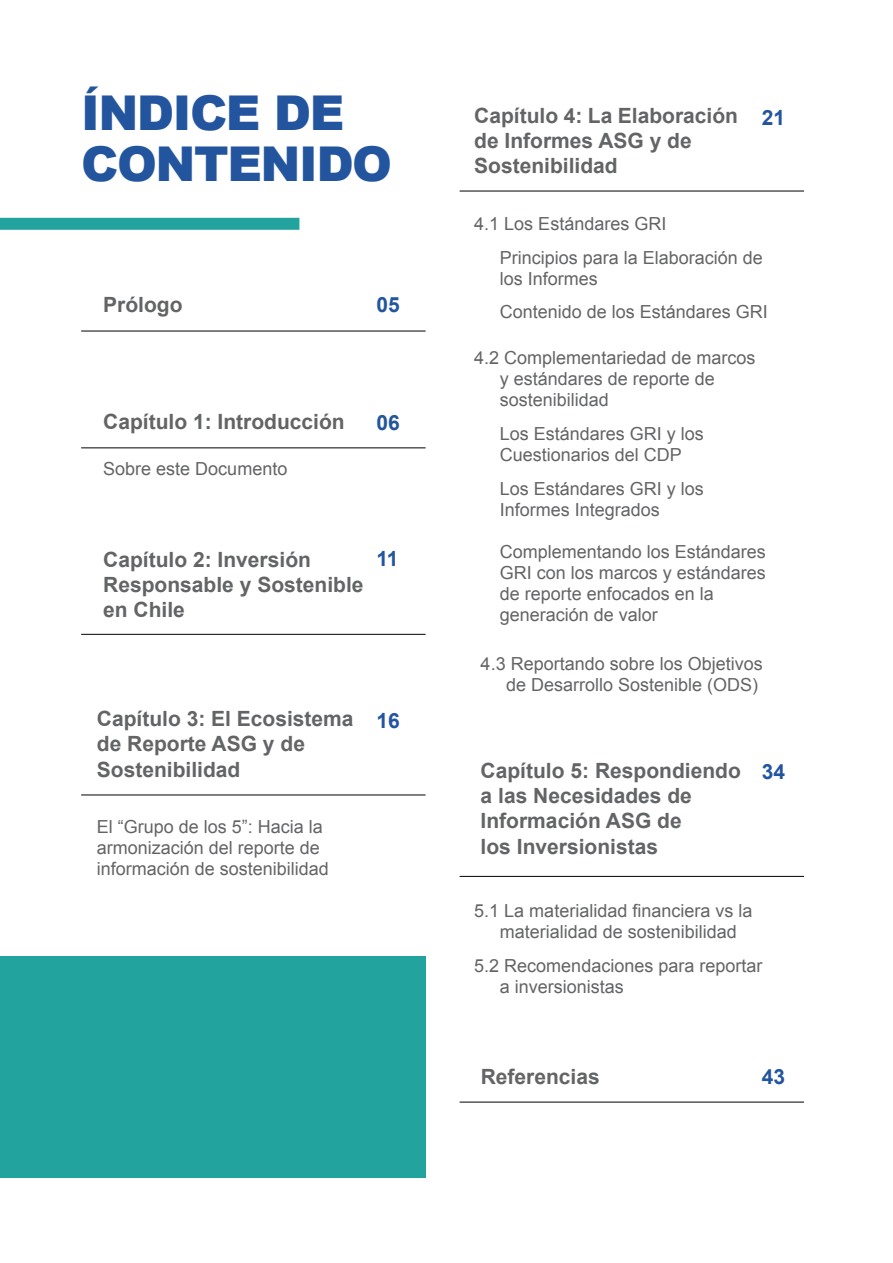
<style>
.page{position:relative;width:893px;height:1263px;background:#fff}
.page>*{position:absolute;margin:0;border:0;box-sizing:border-box;transform-origin:0 0}
.t1{font:900 48px/51px "Arial";letter-spacing:-.03em;color:#23559f}
.t2{font:700 21px/25.2px "Arial";color:#636466}
.t3{font:700 21px "Arial";color:#23559f}
.t4{font:18px/21px "Arial";color:#636466}
</style>
<div class="page">
<div style="left:0;top:957px;width:426px;height:221px;background:#22a39e"></div>
<div style="left:0;top:218px;width:299px;height:12px;background:#22a39e"></div>
<hr style="left:81px;top:331px;width:345px;height:1px;background:#000">
<hr style="left:460px;top:1102px;width:344px;height:1px;background:#000">
<hr style="left:81px;top:794px;width:345px;height:1px;background:#000">
<hr style="left:460px;top:191px;width:344px;height:1px;background:#000">
<hr style="left:460px;top:876px;width:344px;height:1px;background:#000">
<hr style="left:81px;top:447px;width:345px;height:1px;background:#000">
<hr style="left:81px;top:634px;width:345px;height:1px;background:#000">
<h1 class="t1" style="left:81px;top:85px;width:313px">ÍNDICE DE<br>CONTENIDO</h1>
<p class="t2" style="left:103px;top:293px;width:81px">Prólogo</p>
<p class="t3" style="left:376px;top:291px;width:25px">05</p>
<p class="t2" style="left:103px;top:410px;width:243px">Capítulo 1: Introducción</p>
<p class="t4" style="left:103px;top:458px;width:186px">Sobre este Documento</p>
<p class="t3" style="left:376px;top:409px;width:25px">06</p>
<p class="t2" style="left:103px;top:548px;width:262px">Capítulo 2: Inversión<br>Responsable y Sostenible en Chile</p>
<p class="t3" style="left:376px;top:545px;width:24px">11</p>
<p class="t2" style="left:97px;top:707px;width:258px">Capítulo 3: El Ecosistema de Reporte ASG y de<br>Sostenibilidad</p>
<p class="t4" style="left:97px;top:817px;width:234px">El “Grupo de los 5”: Hacia la armonización del reporte de información de sostenibilidad</p>
<p class="t3" style="left:376px;top:706px;width:25px">16</p>
<p class="t2" style="left:474px;top:103px;width:265px">Capítulo 4: La Elaboración de Informes ASG y de<br>Sostenibilidad</p>
<p class="t3" style="left:762px;top:103px;width:25px">21</p>
<p class="t4" style="left:500px;top:207px;width:265px;line-height:33.8px;text-indent:-26px">4.1 Los Estándares GRI<br>Principios para la Elaboración de</p>
<p class="t4" style="left:500px;top:262px;width:270px;line-height:33.8px">los Informes<br>Contenido de los Estándares GRI</p>
<p class="t4" style="left:500px;top:347px;width:257px;text-indent:-26px">4.2 Complementariedad de marcos y estándares de reporte de sostenibilidad</p>
<p class="t4" style="left:500px;top:423px;width:206px">Los Estándares GRI y los<br>Cuestionarios del CDP</p>
<p class="t4" style="left:500px;top:478px;width:206px">Los Estándares GRI y los<br>Informes Integrados</p>
<p class="t4" style="left:500px;top:541px;width:267px">Complementando los Estándares<br>GRI con los marcos y estándares de reporte enfocados en la generación de valor</p>
<p class="t4" style="left:481px;top:653px;width:284px;text-align:right">4.3 Reportando sobre los Objetivos de Desarrollo Sostenible (ODS)</p>
<p class="t2" style="left:481px;top:759px;width:262px">Capítulo 5: Respondiendo a las Necesidades de<br>Información ASG de<br>los Inversionistas</p>
<p class="t3" style="left:762px;top:757px;width:25px">34</p>
<p class="t4" style="left:474px;top:900px;width:280px;text-align:center">5.1 La materialidad financiera vs la materialidad de sostenibilidad</p>
<p class="t4" style="left:500px;top:955px;width:264px;text-indent:-26px">5.2 Recomendaciones para reportar a inversionistas</p>
<p class="t2" style="left:481px;top:1064px;width:121px">Referencias</p>
<p class="t3" style="left:762px;top:1062px;width:25px">43</p>
</div>
